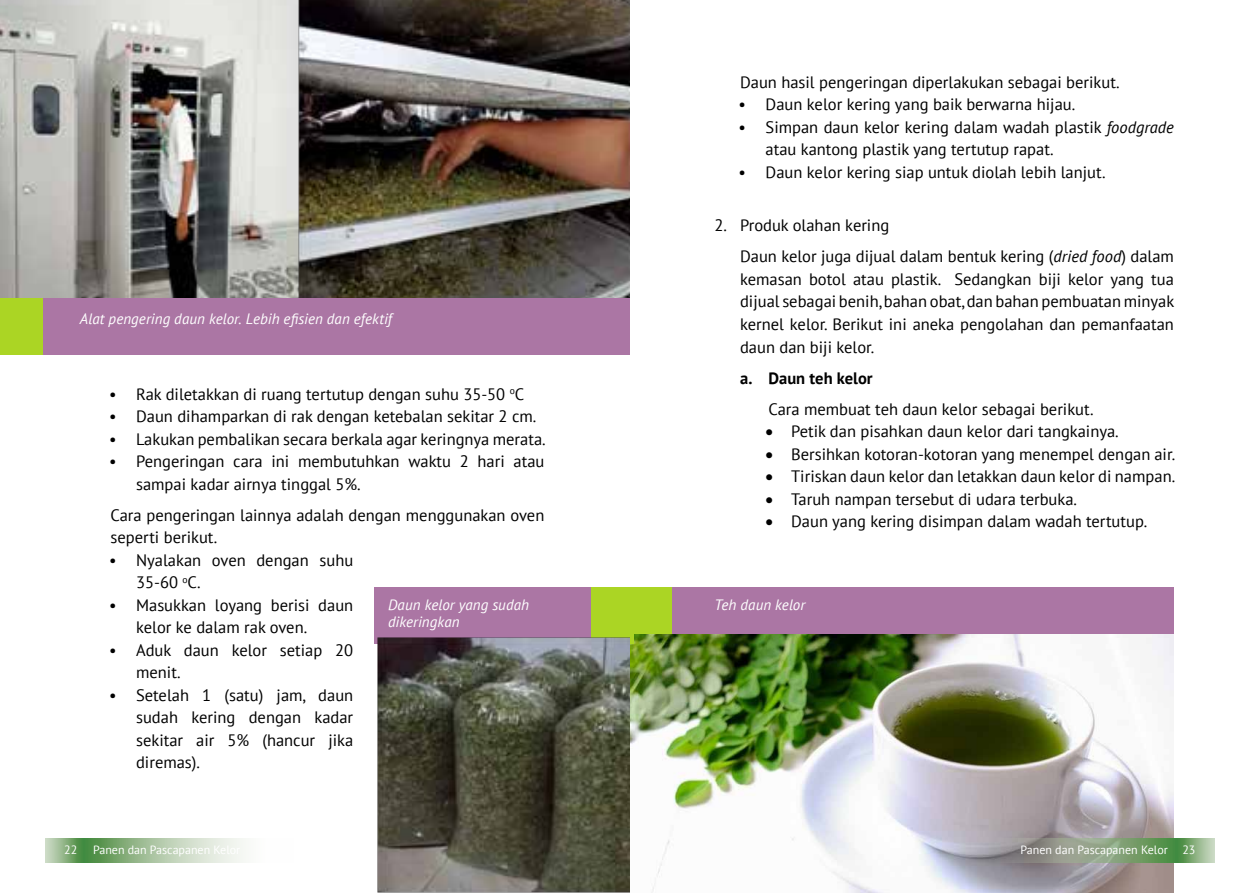
<style>
.page{position:relative;width:1259px;height:893px;background:#fff}
.page>*{position:absolute;margin:0;border:0;box-sizing:border-box;transform-origin:0 0}
.t1{font:16.5px/22.5px "PT Sans";color:#000}
.t2{font:700 16.5px "PT Sans";color:#000}
.t3{font:italic 15px/16.5px "PT Sans";letter-spacing:.005em;color:#fff}
.t4{font:12px "PT Sans";color:#fff}
.s1{font-style:italic}
</style>
<div class="page">
<div style="left:374px;top:587px;width:800px;height:57px;background:#ab76a4"></div>
<div style="left:629px;top:587px;width:43px;height:57px;background:#abd524"></div>
<img style="left:377px;top:635px;width:797px;height:258px">
<img style="left:0;top:0;width:297px;height:298px">
<img style="left:297px;top:0;width:332px;height:298px">
<div style="left:2px;top:298px;width:627px;height:57px;background:#ab76a4"></div>
<div style="left:0;top:298px;width:43px;height:57px;background:#abd524"></div>
<div style="left:591px;top:587px;width:42px;height:57px;background:#abd524"></div>
<div style="left:1174px;top:838px;width:40px;height:24px;background:linear-gradient(to right,#35812e,#cdd9c3)"></div>
<div style="left:45px;top:838px;width:40px;height:24px;background:linear-gradient(to right,#d8dfce,#408738)"></div>
<svg style="left:966px;top:838px;width:208px;height:24px;background:#899983"></svg>
<svg style="left:85px;top:838px;width:160px;height:24px;background:#aec8a7"></svg>
<p class="t1" style="left:740px;top:70px;width:381px">Daun hasil pengeringan diperlakukan sebagai berikut.</p>
<p class="t1" style="left:738px;top:93px;width:338px">• Daun kelor kering yang baik berwarna hijau.</p>
<p class="t1" style="left:765px;top:116px;width:410px;text-indent:-27px">• Simpan daun kelor kering dalam wadah plastik <span class="s1">foodgrade </span>atau kantong plastik yang tertutup rapat.</p>
<p class="t1" style="left:738px;top:161px;width:368px">• Daun kelor kering siap untuk diolah lebih lanjut.</p>
<p class="t1" style="left:740px;top:210px;width:435px;line-height:31px;text-indent:-26px">2. Produk olahan kering<br>Daun kelor juga dijual dalam bentuk kering (<span class="s1">dried food</span>) dalam</p>
<p class="t1" style="left:740px;top:268px;width:436px;text-align:justify">kemasan botol atau plastik. Sedangkan biji kelor yang tua dijual sebagai benih, bahan obat, dan bahan pembuatan minyak kernel kelor. Berikut ini aneka pengolahan dan pemanfaatan daun dan biji kelor.</p>
<p class="t2" style="left:740px;top:367px;width:134px">a. Daun teh kelor</p>
<p class="t1" style="left:768px;top:397px;width:326px">Cara membuat teh daun kelor sebagai berikut.</p>
<p class="t1" style="left:765px;top:420px;width:355px">• Petik dan pisahkan daun kelor dari tangkainya.</p>
<p class="t1" style="left:765px;top:442px;width:411px">• Bersihkan kotoran-kotoran yang menempel dengan air.</p>
<p class="t1" style="left:765px;top:465px;width:411px">• Tiriskan daun kelor dan letakkan daun kelor di nampan.</p>
<p class="t1" style="left:765px;top:487px;width:313px">• Taruh nampan tersebut di udara terbuka.</p>
<p class="t1" style="left:765px;top:510px;width:383px">• Daun yang kering disimpan dalam wadah tertutup.</p>
<p class="t3" style="left:80px;top:310px;width:314px">Alat pengering daun kelor. Lebih efisien dan efektif</p>
<p class="t1" style="left:109px;top:382px;width:417px">• Rak diletakkan di ruang tertutup dengan suhu 35-50 <sup>o</sup>C</p>
<p class="t1" style="left:109px;top:405px;width:429px">• Daun dihamparkan di rak dengan ketebalan sekitar 2 cm.</p>
<p class="t1" style="left:109px;top:427px;width:438px">• Lakukan pembalikan secara berkala agar keringnya merata.</p>
<p class="t1" style="left:136px;top:450px;width:410px;text-indent:-27px">• Pengeringan cara ini membutuhkan waktu 2 hari atau sampai kadar airnya tinggal 5%.</p>
<p class="t1" style="left:111px;top:503px;width:435px">Cara pengeringan lainnya adalah dengan menggunakan oven seperti berikut.</p>
<p class="t1" style="left:136px;top:548px;width:219px;text-indent:-27px">• Nyalakan oven dengan suhu<br>35-60 <sup>o</sup>C.</p>
<p class="t1" style="left:136px;top:593px;width:219px;text-indent:-27px">• Masukkan loyang berisi daun kelor ke dalam rak oven.</p>
<p class="t1" style="left:136px;top:638px;width:219px;text-indent:-27px">• Aduk daun kelor setiap 20 menit.</p>
<p class="t1" style="left:136px;top:683px;width:219px;text-align:justify;text-indent:-27px">• Setelah 1 (satu) jam, daun sudah kering dengan kadar sekitar air 5% (hancur jika diremas).</p>
<p class="t3" style="left:388px;top:596px;width:143px">Daun kelor yang sudah dikeringkan</p>
<p class="t3" style="left:714px;top:596px;width:92px">Teh daun kelor</p>
<p class="t4" style="left:64px;top:842px;width:15px">22</p>
<p class="t4" style="left:93px;top:842px;width:149px">Panen dan Pascapanen Kelor</p>
<p class="t4" style="left:1020px;top:842px;width:176px">Panen dan Pascapanen Kelor 23</p>
</div>
